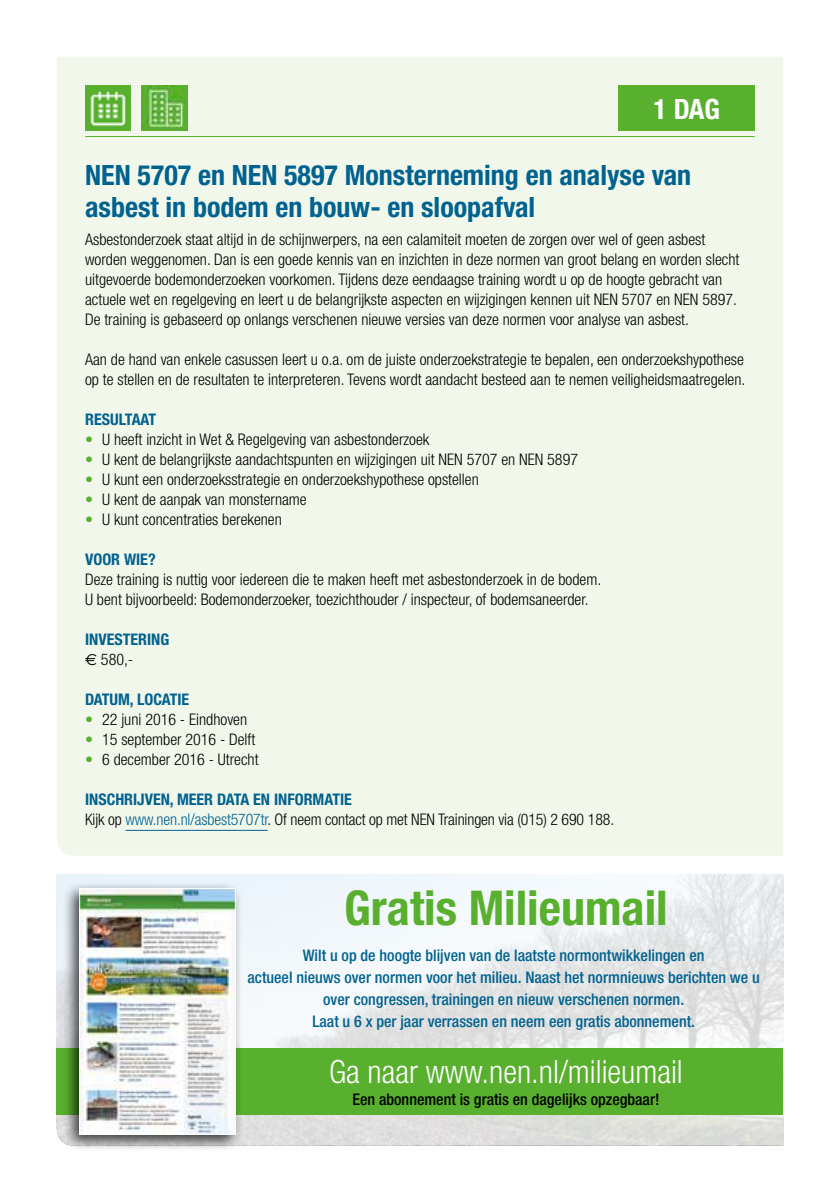
<style>
.page{position:relative;width:840px;height:1191px;background:#fff}
.page>*{position:absolute;margin:0;border:0;box-sizing:border-box;transform-origin:0 0}
.t1{font:700 condensed 48px "Helvetica Neue";color:#58b02e}
.t2{font:300 condensed 32px "Helvetica Neue";color:#fff}
.t3{font:700 condensed 28px/32px "Helvetica Neue";color:#00628e}
.t4{font:700 condensed 28px "Helvetica Neue";color:#fff}
.t5{font:300 condensed 16px/20px "Helvetica Neue";color:#000}
.t6{font:500 condensed 16px/22px "Helvetica Neue";color:#00628e;text-align:center}
.t7{font:700 condensed 16px/20px "Helvetica Neue";color:#00628e}
.t8{font:500 condensed 16px "Helvetica Neue";color:#000}
.s1{color:#58b02e}
.s2{font-family:"Euro Sans";font-weight:400;font-stretch:normal;color:#000}
.s3{font-weight:300;color:#000}
.s4{font-weight:700;color:#00628e}
.s5{color:#00628e}
</style>
<div class="page">
<div style="left:57px;top:57px;width:725px;height:798px;background:#f2f7ec"></div>
<svg style="left:57px;top:874px;width:725px;height:271px"></svg>
<hr style="left:125px;top:830px;width:142px;height:1px;background:#00628e">
<div style="left:618px;top:85px;width:136px;height:45px;background:#58b02e"></div>
<img style="left:85px;top:85px;width:45px;height:45px">
<img style="left:142px;top:85px;width:45px;height:45px">
<hr style="left:85px;top:136px;width:669px;height:1px;background:#58b02e">
<div style="left:57px;top:1048px;width:725px;height:66px;background:#58b02e"></div>
<div style="left:62px;top:881px;width:180px;height:270px;background:#000;opacity:.75"></div>
<img style="left:81px;top:890px;width:152px;height:242px">
<div style="left:79px;top:888px;width:156px;height:246px;border:1px solid #fff"></div>
<h3 class="t4" style="left:653px;top:92px;width:68px">1 DAG</h3>
<h3 class="t3" style="left:85px;top:159px;width:607px">NEN 5707 en NEN 5897 Monsterneming en analyse van asbest in bodem en bouw- en sloopafval</h3>
<p class="t5" style="left:85px;top:229px;width:655px">Asbestonderzoek staat altijd in de schijnwerpers, na een calamiteit moeten de zorgen over wel of geen asbest worden weggenomen. Dan is een goede kennis van en inzichten in deze normen van groot belang en worden slecht uitgevoerde bodemonderzoeken voorkomen. Tijdens deze eendaagse training wordt u op de hoogte gebracht van actuele wet en regelgeving en leert u de belangrijkste aspecten en wijzigingen kennen uit NEN 5707 en NEN 5897.<br>De training is gebaseerd op onlangs verschenen nieuwe versies van deze normen voor analyse van asbest.</p>
<p class="t5" style="left:85px;top:349px;width:661px">Aan de hand van enkele casussen leert u o.a. om de juiste onderzoekstrategie te bepalen, een onderzoekshypothese op te stellen en de resultaten te interpreteren. Tevens wordt aandacht besteed aan te nemen veiligheidsmaatregelen.</p>
<p class="t7" style="left:85px;top:409px;width:73px">RESULTAAT</p>
<p class="t5" style="left:85px;top:429px;width:345px"><span class="s1">•</span> U heeft inzicht in Wet &amp; Regelgeving van asbestonderzoek</p>
<p class="t5" style="left:85px;top:449px;width:494px"><span class="s1">•</span> U kent de belangrijkste aandachtspunten en wijzigingen uit NEN 5707 en NEN 5897</p>
<p class="t5" style="left:85px;top:469px;width:395px"><span class="s1">•</span> U kunt een onderzoeksstrategie en onderzoekshypothese opstellen</p>
<p class="t5" style="left:85px;top:489px;width:223px"><span class="s1">•</span> U kent de aanpak van monstername</p>
<p class="t5" style="left:85px;top:509px;width:198px"><span class="s1">•</span> U kunt concentraties berekenen</p>
<p class="t7" style="left:85px;top:549px;width:72px">VOOR WIE?</p>
<p class="t5" style="left:85px;top:569px;width:517px">Deze training is nuttig voor iedereen die te maken heeft met asbestonderzoek in de bodem.<br>U bent bijvoorbeeld: Bodemonderzoeker, toezichthouder / inspecteur, of bodemsaneerder.</p>
<p class="t7" style="left:85px;top:629px;width:86px">INVESTERING <span class="s2">€</span> <span class="s3">580,-</span></p>
<p class="t7" style="left:85px;top:689px;width:106px">DATUM, LOCATIE</p>
<p class="t5" style="left:85px;top:709px;width:163px"><span class="s1">•</span> 22 juni 2016 - Eindhoven</p>
<p class="t5" style="left:85px;top:729px;width:171px"><span class="s1">•</span> 15 september 2016 - Delft</p>
<p class="t5" style="left:85px;top:749px;width:175px"><span class="s1">•</span> 6 december 2016 - Utrecht</p>
<p class="t5" style="left:85px;top:789px;width:530px"><span class="s4">INSCHRIJVEN, MEER DATA EN INFORMATIE<br></span>Kijk op <span class="s5">www.nen.nl/asbest5707tr</span>. Of neem contact op met NEN Trainingen via (015) 2 690 188.</p>
<h1 class="t1" style="left:344px;top:879px;width:325px">Gratis Milieumail</h1>
<p class="t6" style="left:247px;top:944px;width:513px">Wilt u op de hoogte blijven van de laatste normontwikkelingen en<br>actueel nieuws over normen voor het milieu. Naast het normnieuws berichten we u over congressen, trainingen en nieuw verschenen normen.<br>Laat u 6 x per jaar verrassen en neem een gratis abonnement.</p>
<h2 class="t2" style="left:329px;top:1053px;width:355px">Ga naar www.nen.nl/milieumail</h2>
<p class="t8" style="left:352px;top:1089px;width:308px">Een abonnement is gratis en dagelijks opzegbaar!</p>
</div>
